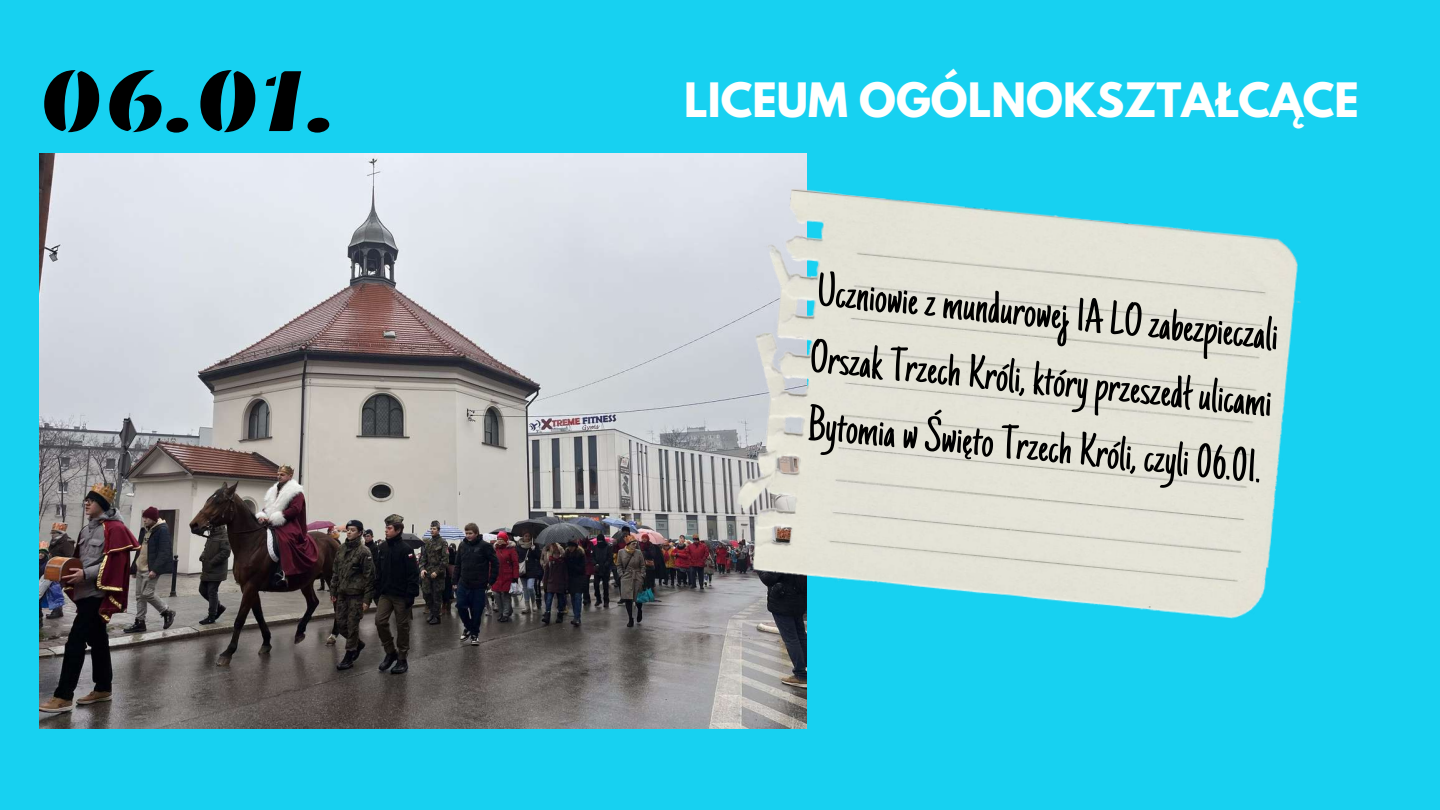
<style>
.page{position:relative;width:1440px;height:810px;background:#17d1f1}
.page>*{position:absolute;margin:0;border:0;box-sizing:border-box;transform-origin:0 0}
.t1{font:91.1px "Emblema One";color:#000}
.t2{font:48px/66.7px "Just Another Hand";color:#000;text-align:justify}
.t3{font:700 42px "League Spartan";color:#fffffe}
</style>
<div class="page">
<img style="left:39px;top:154px;width:767px;height:575px">
<img style="left:728px;top:183px;width:573px;height:443px">
<h1 class="t1" style="left:39px;top:47px;width:299px">06.01.</h1>
<p class="t3" style="left:684px;top:79px;width:676px">LICEUM OGÓLNOKSZTAŁCĄCE</p>
<p class="t2" style="left:820px;top:260px;width:466px;rotate:6deg">Uczniowie z mundurowej 1A LO zabezpieczali Orszak Trzech Króli, który przeszedł ulicami Bytomia w Święto Trzech Króli, czyli 06.01.</p>
</div>
